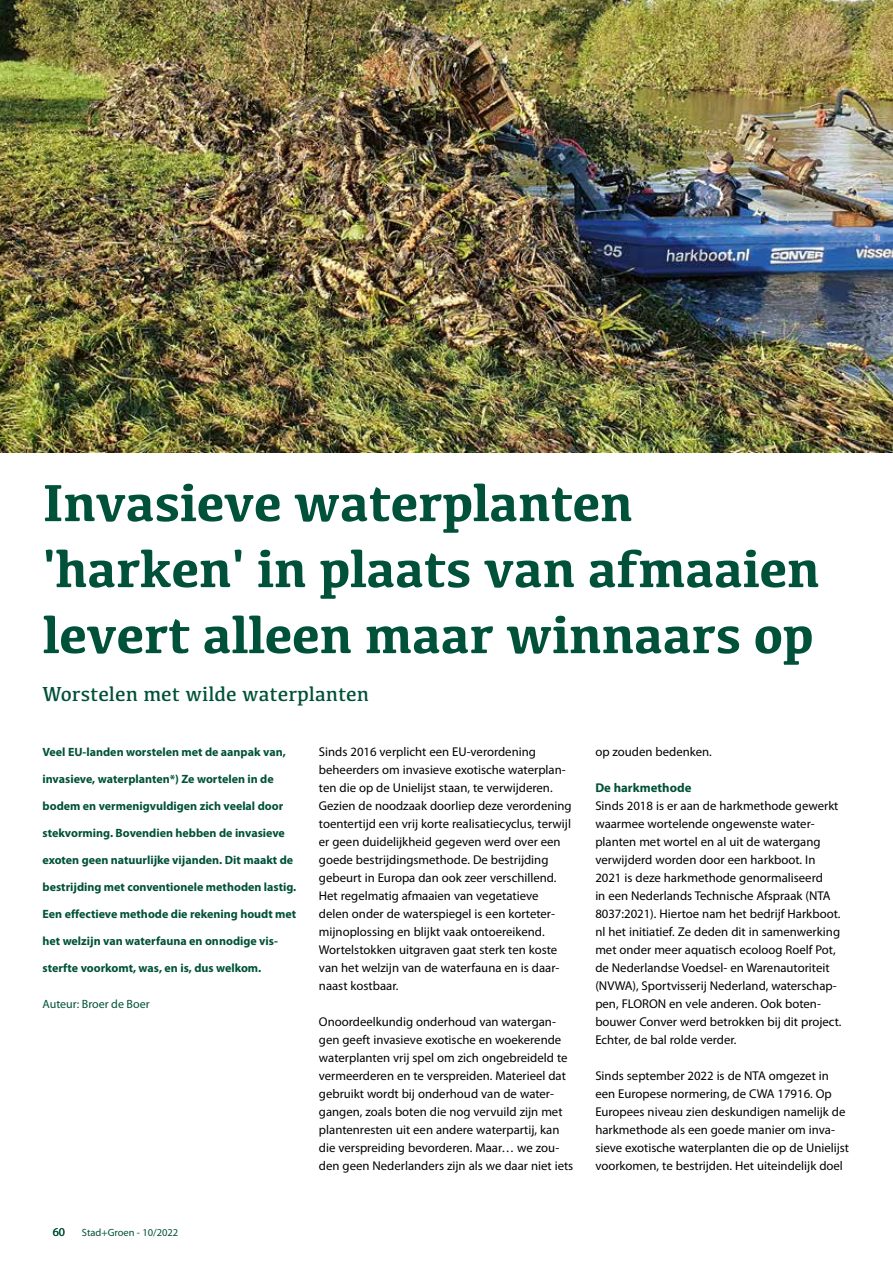
<style>
.page{position:relative;width:893px;height:1263px;background:#fff}
.page>*{position:absolute;margin:0;border:0;box-sizing:border-box;transform-origin:0 0}
.t1{font:700 54px/66px "Kefa";letter-spacing:-.01em;color:#005139}
.t2{font:21px "Kefa";color:#005139}
.t3{font:12.75px/18px "Myriad Pro";color:#000}
.t4{font:700 12.75px "Myriad Pro";color:#005139}
.t5{font:700 12px "Myriad Pro";color:#005139}
.t6{font:12px "Myriad Pro";color:#005139}
.t7{font:10.5px "Myriad Pro";color:#005139}
</style>
<div class="page">
<img style="left:0;top:0;width:893px;height:453px">
<h1 class="t1" style="left:43px;top:467px;width:779px">Invasieve waterplanten 'harken' in plaats van afmaaien levert alleen maar winnaars op</h1>
<h2 class="t2" style="left:43px;top:681px;width:328px">Worstelen met wilde waterplanten</h2>
<p class="t5" style="left:43px;top:744px;width:245px">Veel EU-landen worstelen met de aanpak van,</p>
<p class="t5" style="left:43px;top:771px;width:233px">invasieve, waterplanten*) Ze wortelen in de</p>
<p class="t5" style="left:43px;top:798px;width:242px">bodem en vermenigvuldigen zich veelal door</p>
<p class="t5" style="left:43px;top:825px;width:244px">stekvorming. Bovendien hebben de invasieve</p>
<p class="t5" style="left:43px;top:852px;width:252px">exoten geen natuurlijke vijanden. Dit maakt de</p>
<p class="t5" style="left:43px;top:879px;width:255px">bestrijding met conventionele methoden lastig.</p>
<p class="t5" style="left:43px;top:906px;width:255px">Een effectieve methode die rekening houdt met</p>
<p class="t5" style="left:43px;top:933px;width:237px">het welzijn van waterfauna en onnodige vis-</p>
<p class="t5" style="left:43px;top:960px;width:220px">sterfte voorkomt, was, en is, dus welkom.</p>
<p class="t6" style="left:43px;top:997px;width:109px">Auteur: Broer de Boer</p>
<p class="t6" style="left:53px;top:1224px;width:14px">60</p>
<p class="t7" style="left:82px;top:1226px;width:98px">Stad+Groen - 10/2022</p>
<p class="t3" style="left:319px;top:743px;width:254px">Sinds 2016 verplicht een EU-verordening beheerders om invasieve exotische waterplan&shy;ten die op de Unielijst staan, te verwijderen.<br>Gezien de noodzaak doorliep deze verordening toentertijd een vrij korte realisatiecyclus, terwijl er geen duidelijkheid gegeven werd over een goede bestrijdingsmethode. De bestrijding gebeurt in Europa dan ook zeer verschillend.<br>Het regelmatig afmaaien van vegetatieve delen onder de waterspiegel is een korteter&shy;mijnoplossing en blijkt vaak ontoereikend.<br>Wortelstokken uitgraven gaat sterk ten koste van het welzijn van de waterfauna en is daar&shy;naast kostbaar.</p>
<p class="t3" style="left:319px;top:1013px;width:256px">Onoordeelkundig onderhoud van watergan&shy;gen geeft invasieve exotische en woekerende waterplanten vrij spel om zich ongebreideld te vermeerderen en te verspreiden. Materieel dat gebruikt wordt bij onderhoud van de water&shy;gangen, zoals boten die nog vervuild zijn met plantenresten uit een andere waterpartij, kan die verspreiding bevorderen. Maar… we zou&shy;den geen Nederlanders zijn als we daar niet iets</p>
<p class="t3" style="left:595px;top:743px;width:118px">op zouden bedenken.</p>
<p class="t4" style="left:595px;top:779px;width:98px">De harkmethode</p>
<p class="t3" style="left:595px;top:797px;width:248px">Sinds 2018 is er aan de harkmethode gewerkt waarmee wortelende ongewenste water&shy;planten met wortel en al uit de watergang verwijderd worden door een harkboot. In 2021 is deze harkmethode genormaliseerd<br>in een Nederlands Technische Afspraak (NTA 8037:2021). Hiertoe nam het bedrijf Harkboot. nl het initiatief. Ze deden dit in samenwerking met onder meer aquatisch ecoloog Roelf Pot, de Nederlandse Voedsel- en Warenautoriteit (NVWA), Sportvisserij Nederland, waterschap&shy;pen, FLORON en vele anderen. Ook boten&shy;bouwer Conver werd betrokken bij dit project.<br>Echter, de bal rolde verder.</p>
<p class="t3" style="left:595px;top:1067px;width:255px">Sinds september 2022 is de NTA omgezet in een Europese normering, de CWA 17916. Op Europees niveau zien deskundigen namelijk de harkmethode als een goede manier om inva&shy;sieve exotische waterplanten die op de Unielijst voorkomen, te bestrijden. Het uiteindelijk doel</p>
</div>
